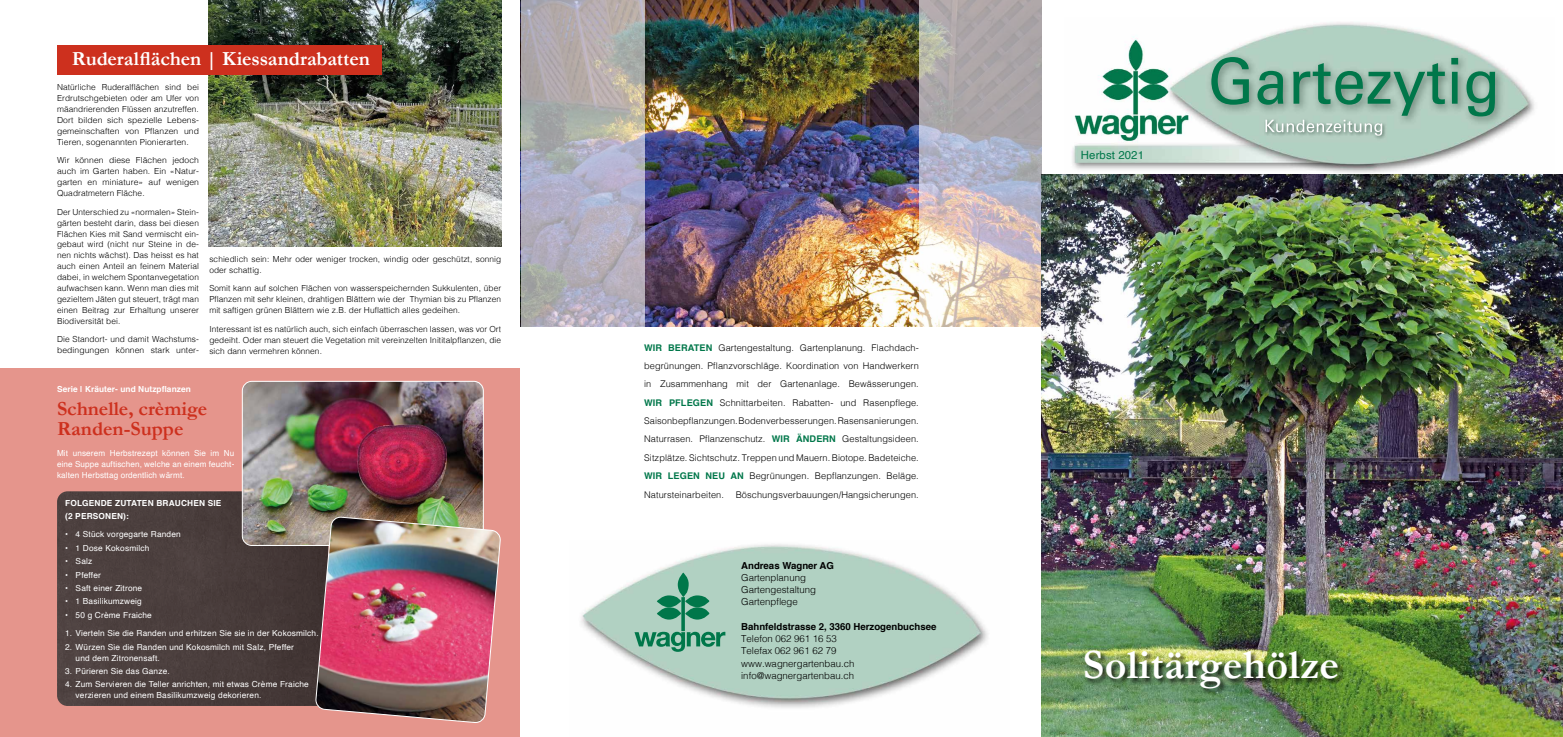
<style>
.page{position:relative;width:1563px;height:737px;background:#fff}
.page>*{position:absolute;margin:0;border:0;box-sizing:border-box;transform-origin:0 0}
.t1{font:700 42px "Garamond";letter-spacing:.01em;color:#fff}
.t2{font:700 20.12px "Garamond";letter-spacing:-.005em;color:#fff}
.t3{font:700 20.12px/20.1px "Garamond";color:#cd301e}
.t4{font:11.38px "Helvetica";letter-spacing:.01em;color:#00774a}
.t5{font:300 9.62px/12.2px "Helvetica";color:#000}
.t6{font:700 9.62px "Helvetica";color:#000}
.t7{font:300 9.19px/18.4px "Helvetica";letter-spacing:.01em;color:#000;text-align:justify}
.t8{font:300 8.31px/10.9px "Helvetica";letter-spacing:.01em;color:#000;text-align:justify}
.t9{font:8.31px/10.9px "Helvetica";letter-spacing:.02em;color:#fff}
.t10{font:700 8.31px/12.6px "Helvetica";letter-spacing:.02em;color:#fff}
.s1{font-weight:700;color:#00774a}
</style>
<div class="page">
<img style="left:1064px;top:22px;width:490px;height:153px">
<img style="left:1211px;top:57px;width:284px;height:59px">
<img style="left:1265px;top:120px;width:117px;height:16px">
<img style="left:581px;top:544px;width:407px;height:164px">
<svg style="left:678px;top:572px;width:10px;height:25px"></svg>
<svg style="left:657px;top:595px;width:24px;height:12px"></svg>
<svg style="left:657px;top:607px;width:24px;height:12px"></svg>
<svg style="left:685px;top:595px;width:24px;height:12px"></svg>
<svg style="left:685px;top:607px;width:24px;height:12px"></svg>
<svg style="left:681px;top:597px;width:4px;height:34px"></svg>
<svg style="left:634px;top:631px;width:91px;height:21px;background:#65aa8e"></svg>
<img style="left:644px;top:0;width:275px;height:326px">
<svg style="left:521px;top:0;width:123px;height:327px;background:#b2afb7"></svg>
<svg style="left:919px;top:0;width:123px;height:330px;background:#c3bbba"></svg>
<div style="left:0;top:368px;width:520px;height:369px;background:#e5958c"></div>
<img style="left:57px;top:491px;width:258px;height:215px">
<img style="left:242px;top:381px;width:240px;height:164px">
<div style="left:242px;top:381px;width:242px;height:165px;border:1px solid #fff;border-radius:10px"></div>
<img style="left:315px;top:516px;width:186px;height:207px">
<img style="left:1042px;top:175px;width:521px;height:562px">
<div style="left:1084px;top:649px;width:261px;height:46px;background:#000;opacity:.75"></div>
<img style="left:209px;top:0;width:292px;height:247px">
<div style="left:57px;top:45px;width:324px;height:29px;background:#cd301e"></div>
<h2 class="t2" style="left:72px;top:47px;width:299px">Ruderalflächen | Kiessandrabatten</h2>
<p class="t8" style="left:57px;top:81px;width:143px">Natürliche Ruderalflächen sind bei Erdrutschgebieten oder am Ufer von mäandrierenden Flüssen anzutreffen.<br>Dort bilden sich spezielle Lebens&shy;gemeinschaften von Pflanzen und Tieren, sogenannten Pionierarten.</p>
<p class="t8" style="left:57px;top:154px;width:143px">Wir können diese Flächen jedoch auch im Garten haben. Ein «Natur&shy;garten en miniature» auf wenigen Quadratmetern Fläche.</p>
<p class="t8" style="left:57px;top:206px;width:143px">Der Unterschied zu «normalen» Stein&shy;gärten besteht darin, dass bei diesen Flächen Kies mit Sand vermischt ein&shy;gebaut wird (nicht nur Steine in de&shy;nen nichts wächst). Das heisst es hat auch einen Anteil an feinem Material dabei, in welchem Spontanvegetation aufwachsen kann. Wenn man dies mit gezieltem Jäten gut steuert, trägt man einen Beitrag zur Erhaltung unserer Biodiversität bei.</p>
<p class="t8" style="left:57px;top:333px;width:143px">Die Standort- und damit Wachstums&shy;bedingungen können stark unter-</p>
<p class="t8" style="left:209px;top:253px;width:293px">schiedlich sein: Mehr oder weniger trocken, windig oder geschützt, sonnig oder schattig.</p>
<p class="t8" style="left:209px;top:282px;width:293px">Somit kann auf solchen Flächen von wasserspeichernden Sukkulenten, über Pflanzen mit sehr kleinen, drahtigen Blättern wie der Thymian bis zu Pflanzen mit saftigen grünen Blättern wie z.B. der Huflattich alles gedeihen.</p>
<p class="t8" style="left:209px;top:323px;width:293px">Interessant ist es natürlich auch, sich einfach überraschen lassen, was vor Ort gedeiht. Oder man steuert die Vegetation mit vereinzelten Inititalpflanzen, die sich dann vermehren können.</p>
<p class="t10" style="left:57px;top:383px;width:135px">Serie | Kräuter- und Nutzpflanzen</p>
<h2 class="t3" style="left:57px;top:398px;width:152px">Schnelle, crèmige<br>Randen-Suppe</h2>
<p class="t9" style="left:57px;top:448px;width:179px;text-align:justify">Mit unserem Herbstrezept können Sie im Nu eine Suppe auftischen, welche an einem feucht&shy;kalten Herbsttag ordentlich wärmt.</p>
<p class="t10" style="left:65px;top:497px;width:158px">FOLGENDE ZUTATEN BRAUCHEN SIE (2 PERSONEN):</p>
<p class="t9" style="left:65px;top:529px;width:117px">• 4 Stück vorgegarte Randen</p>
<p class="t9" style="left:65px;top:542px;width:86px">• 1 Dose Kokosmilch</p>
<p class="t9" style="left:65px;top:556px;width:29px">• Salz</p>
<p class="t9" style="left:65px;top:569px;width:37px">• Pfeffer</p>
<p class="t9" style="left:65px;top:583px;width:79px">• Saft einer Zitrone</p>
<p class="t9" style="left:65px;top:596px;width:78px">• 1 Basilikumzweig</p>
<p class="t9" style="left:65px;top:609px;width:88px">• 50 g Crème Fraiche</p>
<p class="t9" style="left:65px;top:628px;width:255px">1. Vierteln Sie die Randen und erhitzen Sie sie in der Kokosmilch.</p>
<p class="t9" style="left:76px;top:641px;width:220px;text-indent:-10px">2. Würzen Sie die Randen und Kokosmilch mit Salz, Pfeffer und dem Zitronensaft.</p>
<p class="t9" style="left:65px;top:666px;width:106px">3. Pürieren Sie das Ganze.</p>
<p class="t9" style="left:76px;top:679px;width:235px;text-indent:-10px">4. Zum Servieren die Teller anrichten, mit etwas Crème Fraiche verzieren und einem Basilikumzweig dekorieren.</p>
<p class="t7" style="left:644px;top:337px;width:276px"><span class="s1">WIR BERATEN</span> Gartengestaltung. Gartenplanung. Flachdach&shy;begrünungen. Pflanzvorschläge. Koordination von Handwerkern in Zusammenhang mit der Gartenanlage. Bewässerungen.<br><span class="s1">WIR PFLEGEN</span> Schnittarbeiten. Rabatten- und Rasenpflege.<br>Saisonbepflanzungen. Bodenverbesserungen. Rasensanierungen.<br>Naturrasen. Pflanzenschutz. <span class="s1">WIR ÄNDERN</span> Gestaltungsideen.<br>Sitzplätze. Sichtschutz. Treppen und Mauern. Biotope. Badeteiche.<br><span class="s1">WIR LEGEN NEU AN</span> Begrünungen. Bepflanzungen. Beläge.<br>Natursteinarbeiten.</p>
<p class="t7" style="left:736px;top:484px;width:185px">Böschungsverbauungen/Hangsicherungen.</p>
<p class="t6" style="left:741px;top:557px;width:94px">Andreas Wagner AG</p>
<p class="t5" style="left:741px;top:570px;width:76px">Gartenplanung<br>Gartengestaltung<br>Gartenpflege</p>
<p class="t6" style="left:741px;top:618px;width:197px">Bahnfeldstrasse 2, 3360 Herzogenbuchsee</p>
<p class="t5" style="left:741px;top:632px;width:115px">Telefon 062 961 16 53<br>Telefax 062 961 62 79 www.wagnergartenbau.ch info@wagnergartenbau.ch</p>
<h3 class="t4" style="left:1081px;top:146px;width:65px">Herbst 2021</h3>
<h1 class="t1" style="left:1083px;top:640px;width:258px">Solitärgehölze</h1>
</div>
